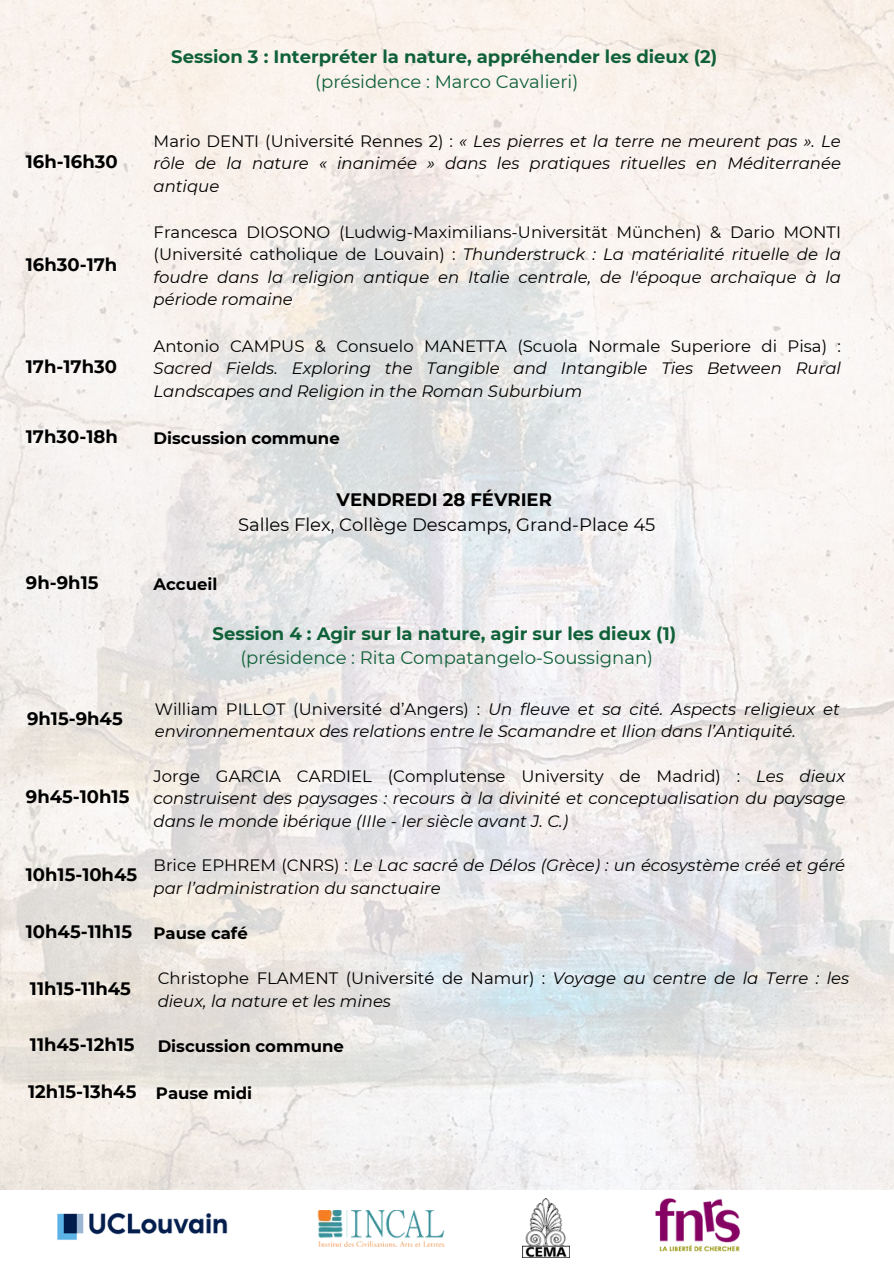
<style>
.page{position:relative;width:894px;height:1264px;background:#fff}
.page>*{position:absolute;margin:0;border:0;box-sizing:border-box;transform-origin:0 0}
.t1{font:700 18px "Montserrat";color:#000}
.t2{font:700 18px "Montserrat";color:#10613a}
.t3{font:18px "Montserrat";color:#10613a}
.t4{font:18px "Montserrat";color:#000}
.t5{font:italic 16.5px/22.5px "Montserrat";color:#000;text-align:justify}
.t6{font:700 16.5px "Montserrat";color:#000}
.s1{font-style:normal}
</style>
<div class="page">
<img style="left:0;top:0;width:893px;height:1189px">
<img style="left:57px;top:1213px;width:171px;height:27px">
<img style="left:522px;top:1198px;width:47px;height:59px">
<svg style="left:318px;top:1245px;width:127px;height:1px"></svg>
<img style="left:317px;top:1210px;width:128px;height:35px">
<img style="left:655px;top:1198px;width:84px;height:53px">
<p class="t1" style="left:26px;top:150px;width:93px">16h-16h30</p>
<p class="t1" style="left:26px;top:253px;width:93px">16h30-17h</p>
<p class="t1" style="left:26px;top:355px;width:93px">17h-17h30</p>
<p class="t2" style="left:171px;top:46px;width:547px">Session 3 : Interpréter la nature, appréhender les dieux (2)</p>
<p class="t3" style="left:315px;top:71px;width:265px">(présidence : Marco Cavalieri)</p>
<h1 class="t5" style="left:153px;top:129px;width:688px"><span class="s1">Mario DENTI (Université Rennes 2) :</span> « Les pierres et la terre ne meurent pas ». Le rôle de la nature « inanimée » dans les pratiques rituelles en Méditerranée antique</h1>
<h1 class="t5" style="left:153px;top:221px;width:688px"><span class="s1">Francesca DIOSONO (Ludwig-Maximilians-Universität München) &amp; Dario MONTI (Université catholique de Louvain) :</span> Thunderstruck : La matérialité rituelle de la foudre dans la religion antique en Italie centrale, de l'époque archaïque à la période romaine</h1>
<h1 class="t5" style="left:153px;top:334px;width:688px"><span class="s1">Antonio CAMPUS &amp; Consuelo MANETTA (Scuola Normale Superiore di Pisa) :<br></span>Sacred Fields. Exploring the Tangible and Intangible Ties Between Rural Landscapes and Religion in the Roman Suburbium</h1>
<h1 class="t1" style="left:26px;top:425px;width:93px">17h30-18h</h1>
<p class="t6" style="left:153px;top:428px;width:188px">Discussion commune</p>
<h1 class="t1" style="left:336px;top:488px;width:217px">VENDREDI 28 FÉVRIER</h1>
<p class="t4" style="left:238px;top:513px;width:418px">Salles Flex, Collège Descamps, Grand-Place 45</p>
<p class="t1" style="left:26px;top:572px;width:74px">9h-9h15</p>
<h1 class="t6" style="left:153px;top:574px;width:65px">Accueil</h1>
<h1 class="t2" style="left:212px;top:622px;width:465px">Session 4 : Agir sur la nature, agir sur les dieux (1)</h1>
<p class="t3" style="left:240px;top:647px;width:414px">(présidence : Rita Compatangelo-Soussignan)</p>
<p class="t1" style="left:27px;top:707px;width:97px">9h15-9h45</p>
<h1 class="t5" style="left:155px;top:697px;width:686px"><span class="s1">William PILLOT (Université d’Angers) :</span> Un fleuve et sa cité. Aspects religieux et environnementaux des relations entre le Scamandre et Ilion dans l’Antiquité.</h1>
<p class="t1" style="left:26px;top:785px;width:105px">9h45-10h15</p>
<h1 class="t5" style="left:153px;top:764px;width:693px"><span class="s1">Jorge GARCIA CARDIEL (Complutense University de Madrid) :</span> Les dieux construisent des paysages : recours à la divinité et conceptualisation du paysage dans le monde ibérique (IIIe - Ier siècle avant J. C.)</h1>
<p class="t1" style="left:26px;top:863px;width:113px">10h15-10h45</p>
<h1 class="t5" style="left:153px;top:854px;width:693px"><span class="s1">Brice EPHREM (CNRS) :</span> Le Lac sacré de Délos (Grèce) : un écosystème créé et géré par l’administration du sanctuaire</h1>
<h1 class="t1" style="left:26px;top:920px;width:108px">10h45-11h15</h1>
<h1 class="t6" style="left:153px;top:923px;width:96px">Pause café</h1>
<p class="t1" style="left:30px;top:977px;width:102px">11h15-11h45</p>
<h1 class="t5" style="left:158px;top:967px;width:693px"><span class="s1">Christophe FLAMENT (Université de Namur) :</span> Voyage au centre de la Terre : les dieux, la nature et les mines</h1>
<p class="t1" style="left:30px;top:1033px;width:106px">11h45-12h15</p>
<h1 class="t6" style="left:158px;top:1036px;width:188px">Discussion commune</h1>
<h1 class="t1" style="left:28px;top:1080px;width:110px">12h15-13h45</h1>
<h1 class="t6" style="left:156px;top:1082px;width:98px">Pause midi</h1>
</div>
